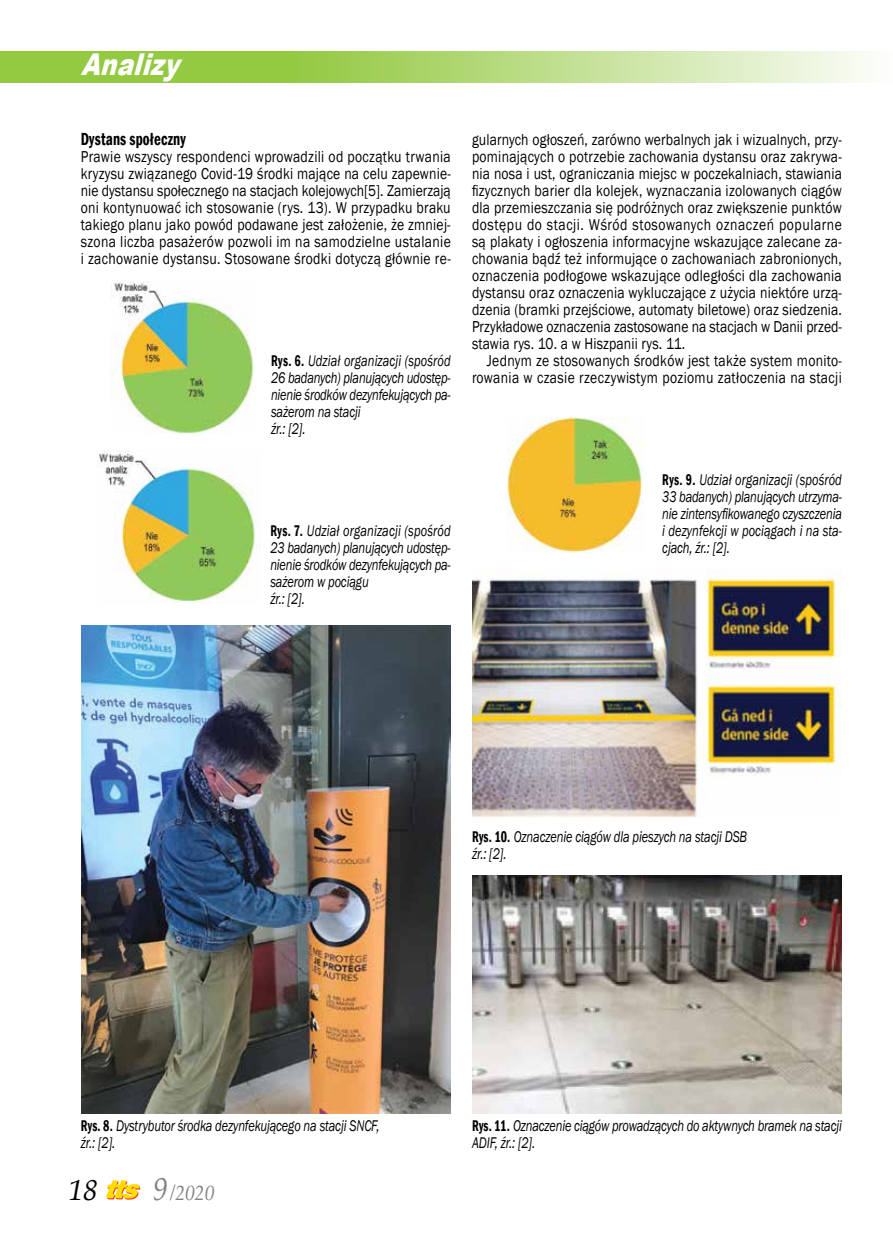
<style>
.page{position:relative;width:893px;height:1251px;background:#fff}
.page>*{position:absolute;margin:0;border:0;box-sizing:border-box;transform-origin:0 0}
.t1{font:italic 900 30px "Arial";color:#fff;scale:.8 1}
.t2{font:italic 30px "Palatino Linotype";color:#000}
.t3{font:italic 21.45px "Palatino Linotype";color:#808285;scale:.91 1}
.t4{font:600 condensed 18px "Franklin Gothic";letter-spacing:.01em;color:#000;scale:.83 1}
.t5{font:16.2px/17px "Franklin Gothic";letter-spacing:.02em;color:#000;text-align:justify;scale:.84 1}
.t6{font:italic 15.9px/17px "Franklin Gothic";letter-spacing:-.01em;color:#000;scale:.78 1}
.s1{font-weight:600;font-style:normal;font-stretch:condensed}
.s2{font-size:33px}
</style>
<div class="page">
<svg style="left:0;top:51px;width:867px;height:32px"></svg>
<svg style="left:106px;top:1180px;width:34px;height:19px"></svg>
<img style="left:472px;top:569px;width:370px;height:248px">
<img style="left:472px;top:875px;width:370px;height:238px">
<img style="left:507px;top:417px;width:136px;height:135px">
<img style="left:97px;top:450px;width:163px;height:153px">
<img style="left:111px;top:281px;width:145px;height:152px">
<img style="left:81px;top:625px;width:370px;height:488px">
<h1 class="t1" style="left:81px;top:43px;width:137px">Analizy</h1>
<p class="t4" style="left:81px;top:127px;width:128px">Dystans społeczny</p>
<p class="t5" style="left:81px;top:148px;width:442px">Prawie wszyscy respondenci wprowadzili od początku trwania kryzysu związanego Covid-19 środki mające na celu zapewnie&shy;nie dystansu społecznego na stacjach kolejowych[5]. Zamierzają oni kontynuować ich stosowanie (rys. 13). W przypadku braku takiego planu jako powód podawane jest założenie, że zmniej&shy;szona liczba pasażerów pozwoli im na samodzielne ustalanie i zachowanie dystansu. Stosowane środki dotyczą głównie re-</p>
<p class="t6" style="left:271px;top:352px;width:232px"><span class="s1">Rys. 6.</span> Udział organizacji (spośród<br>26 badanych) planujących udostęp&shy;nienie środków dezynfekujących pa&shy;sażerom na stacji<br>źr.: [2].</p>
<p class="t6" style="left:270px;top:522px;width:233px"><span class="s1">Rys. 7.</span> Udział organizacji (spośród<br>23 badanych) planujących udostęp&shy;nienie środków dezynfekujących pa&shy;sażerom w pociągu<br>źr.: [2].</p>
<p class="t5" style="left:472px;top:131px;width:442px">gularnych ogłoszeń, zarówno werbalnych jak i wizualnych, przy&shy;pominających o potrzebie zachowania dystansu oraz zakrywa&shy;nia nosa i ust, ograniczania miejsc w poczekalniach, stawiania fizycznych barier dla kolejek, wyznaczania izolowanych ciągów dla przemieszczania się podróżnych oraz zwiększenie punktów dostępu do stacji. Wśród stosowanych oznaczeń popularne są plakaty i ogłoszenia informacyjne wskazujące zalecane za&shy;chowania bądź też informujące o zachowaniach zabronionych, oznaczenia podłogowe wskazujące odległości dla zachowania dystansu oraz oznaczenia wykluczające z użycia niektóre urzą&shy;dzenia (bramki przejściowe, automaty biletowe) oraz siedzenia.<br>Przykładowe oznaczenia zastosowane na stacjach w Danii przed&shy;stawia rys. 10. a w Hiszpanii rys. 11.</p>
<p class="t5" style="left:472px;top:352px;width:442px;text-align:right">Jednym ze stosowanych środków jest także system monito&shy;rowania w czasie rzeczywistym poziomu zatłoczenia na stacji</p>
<p class="t6" style="left:662px;top:471px;width:232px;text-align:justify"><span class="s1">Rys. 9.</span> Udział organizacji (spośród 33 badanych) planujących utrzyma&shy;nie zintensyfikowanego czyszczenia i dezynfekcji w pociągach i na sta&shy;cjach, źr.: [2].</p>
<p class="t6" style="left:472px;top:828px;width:354px"><span class="s1">Rys. 10.</span> Oznaczenie ciągów dla pieszych na stacji DSB źr.: [2].</p>
<p class="t6" style="left:81px;top:1116px;width:385px"><span class="s1">Rys. 8.</span> Dystrybutor środka dezynfekującego na stacji SNCF, źr.: [2].</p>
<h1 class="t2" style="left:68px;top:1167px;width:31px">18</h1>
<h2 class="t3" style="left:153px;top:1176px;width:69px"><span class="s2">9</span> /2020</h2>
<p class="t6" style="left:472px;top:1116px;width:476px"><span class="s1">Rys. 11.</span> Oznaczenie ciągów prowadzących do aktywnych bramek na stacji<br>ADIF, źr.: [2].</p>
</div>
